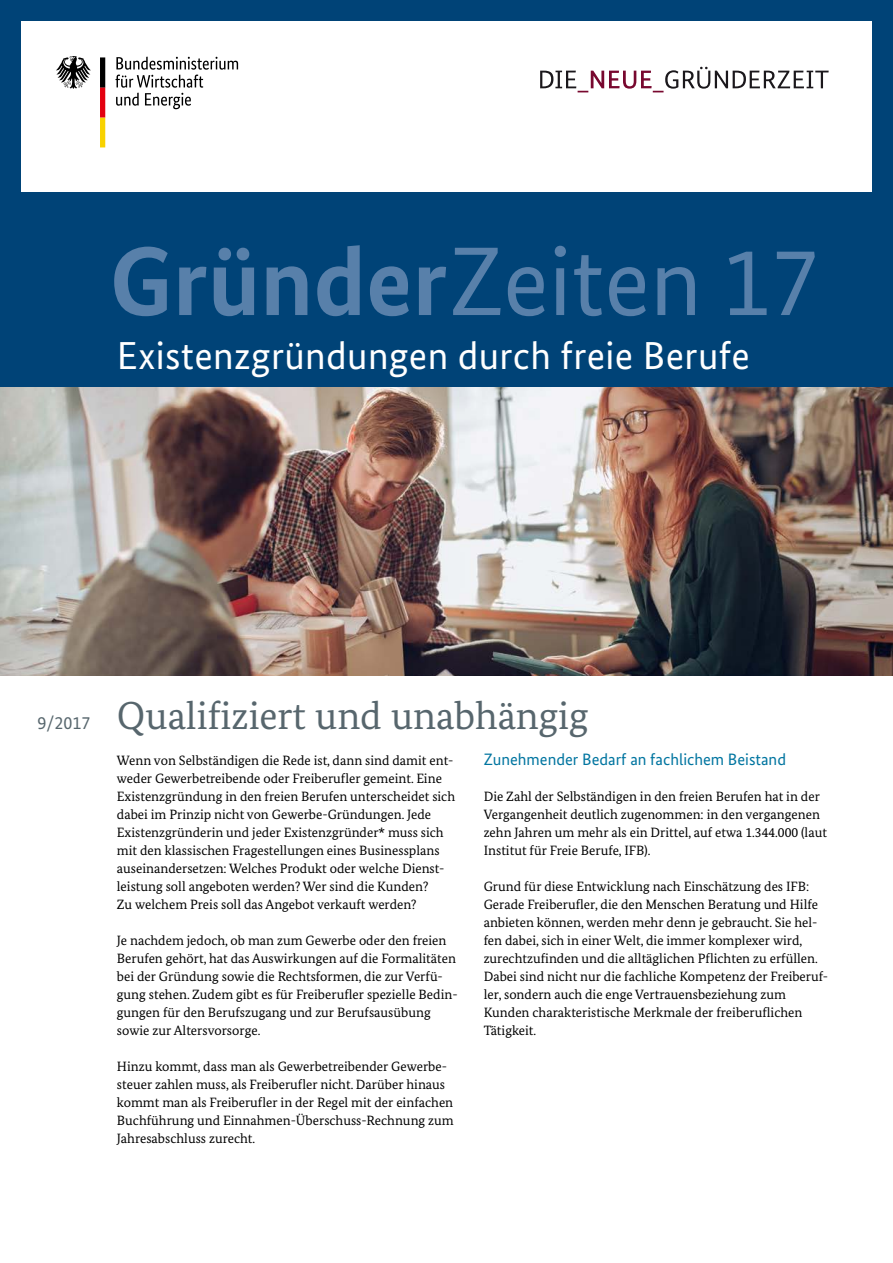
<style>
.page{position:relative;width:893px;height:1263px;background:#fff}
.page>*{position:absolute;margin:0;border:0;box-sizing:border-box;transform-origin:0 0}
.t1{font:97.5px "Bundes Sans";color:#5880aa}
.t2{font:39px "Bundes Sans";letter-spacing:.01em;color:#fff}
.t3{font:39px "Bundes Serif";color:#57666d}
.t4{font:18px "Bundes Sans";color:#57666d}
.t5{font:16.5px "Bundes Sans";color:#0075a0}
.t6{font:13.5px/18px "Bundes Serif";color:#000}
.s1{font-weight:700}
</style>
<div class="page">
<div style="left:0;top:0;width:893px;height:418px;background:#004377"></div>
<img style="left:0;top:388px;width:893px;height:287px">
<div style="left:21px;top:21px;width:851px;height:170px;background:#fff"></div>
<svg style="left:115px;top:57px;width:123px;height:52px"></svg>
<svg style="left:56px;top:56px;width:35px;height:33px"></svg>
<svg style="left:100px;top:57px;width:5px;height:90px"></svg>
<svg style="left:540px;top:67px;width:289px;height:25px"></svg>
<h1 class="t1" style="left:109px;top:222px;width:711px"><span class="s1">Gründer</span>Zeiten 17</h1>
<p class="t2" style="left:117px;top:332px;width:634px">Existenzgründungen durch freie Berufe</p>
<p class="t4" style="left:38px;top:712px;width:54px">9/2017</p>
<h2 class="t3" style="left:117px;top:692px;width:473px">Qualifiziert und unabhängig</h2>
<p class="t6" style="left:117px;top:751px;width:340px">Wenn von Selbständigen die Rede ist, dann sind damit ent&shy;weder Gewerbetreibende oder Freiberufler gemeint. Eine Existenzgründung in den freien Berufen unterscheidet sich dabei im Prinzip nicht von Gewerbe-Gründungen. Jede Existenzgründerin und jeder Existenzgründer* muss sich mit den klassischen Fragestellungen eines Businessplans auseinandersetzen: Welches Produkt oder welche Dienst&shy;leistung soll angeboten werden? Wer sind die Kunden?<br>Zu welchem Preis soll das Angebot verkauft werden?</p>
<p class="t6" style="left:117px;top:931px;width:342px">Je nachdem jedoch, ob man zum Gewerbe oder den freien Berufen gehört, hat das Auswirkungen auf die Formalitäten bei der Gründung sowie die Rechtsformen, die zur Verfü&shy;gung stehen. Zudem gibt es für Freiberufler spezielle Bedin&shy;gungen für den Berufszugang und zur Berufsausübung sowie zur Altersvorsorge.</p>
<p class="t6" style="left:117px;top:1057px;width:338px">Hinzu kommt, dass man als Gewerbetreibender Gewerbe&shy;steuer zahlen muss, als Freiberufler nicht. Darüber hinaus kommt man als Freiberufler in der Regel mit der einfachen Buchführung und Einnahmen-Überschuss-Rechnung zum Jahresabschluss zurecht.</p>
<h3 class="t5" style="left:484px;top:749px;width:304px">Zunehmender Bedarf an fachlichem Beistand</h3>
<p class="t6" style="left:484px;top:787px;width:345px">Die Zahl der Selbständigen in den freien Berufen hat in der Vergangenheit deutlich zugenommen: in den vergangenen zehn Jahren um mehr als ein Drittel, auf etwa 1.344.000 (laut Institut für Freie Berufe, IFB).</p>
<p class="t6" style="left:484px;top:877px;width:346px">Grund für diese Entwicklung nach Einschätzung des IFB:<br>Gerade Freiberufler, die den Menschen Beratung und Hilfe anbieten können, werden mehr denn je gebraucht. Sie hel&shy;fen dabei, sich in einer Welt, die immer komplexer wird, zurechtzufinden und die alltäglichen Pflichten zu erfüllen.<br>Dabei sind nicht nur die fachliche Kompetenz der Freiberuf&shy;ler, sondern auch die enge Vertrauensbeziehung zum Kunden charakteristische Merkmale der freiberuflichen Tätigkeit.</p>
</div>
